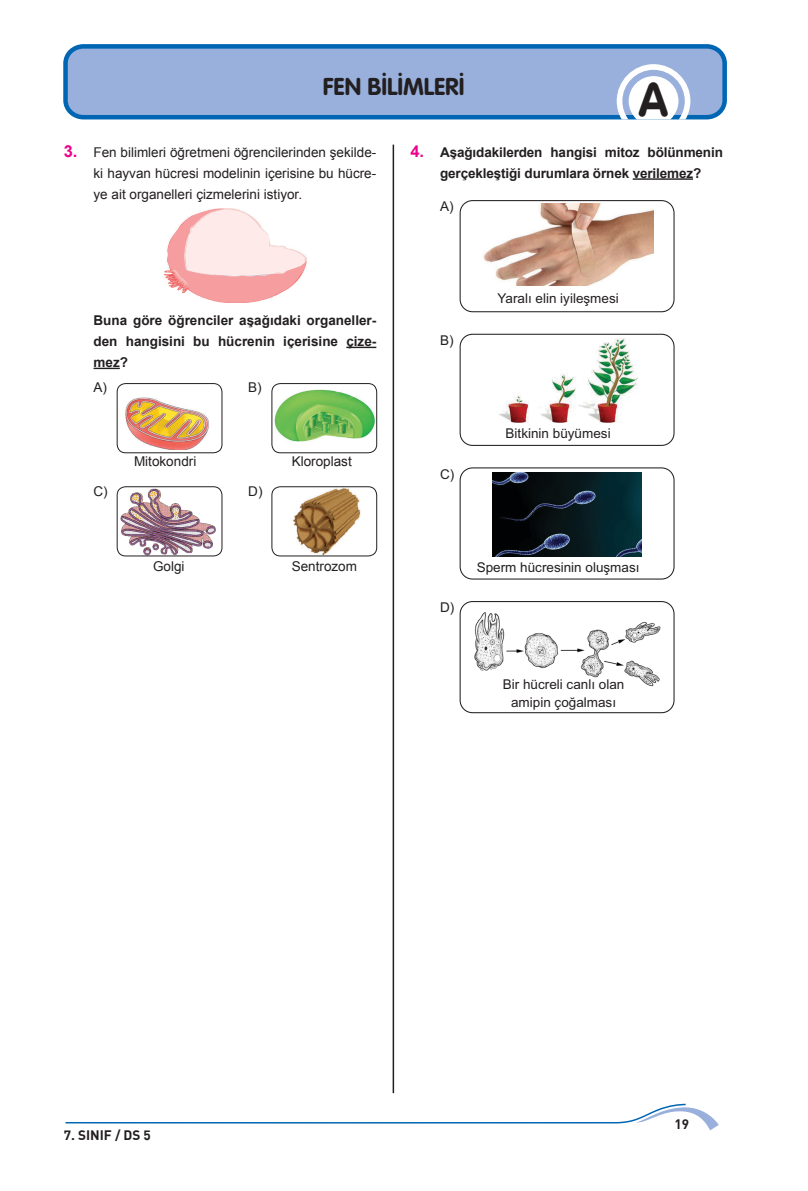
<style>
.page{position:relative;width:808px;height:1191px;background:#fff}
.page>*{position:absolute;margin:0;border:0;box-sizing:border-box;transform-origin:0 0}
.t1{font:700 48px "Vag";color:#231f20}
.t2{font:700 24px "VAG Rounded OTF";color:#231f20}
.t3{font:13.5px/21px "Arial";color:#231f20;text-align:justify}
.t4{font:700 13.5px/21px "Arial";letter-spacing:-.01em;color:#231f20;text-align:justify}
.t5{font:700 13.5px "Dinbek";color:#231f20}
.s1{font-weight:700;font-size:16.5px;color:#ec008c}
.s2{font-size:16.5px;color:#ec008c}
</style>
<div class="page">
<svg style="left:65px;top:1103px;width:654px;height:27px"></svg>
<div style="left:65px;top:46px;width:660px;height:71px;background:#98b0db;border-radius:17px"></div>
<div style="left:63px;top:44px;width:664px;height:75px;border:4px solid #0066b3;border-radius:17px"></div>
<hr style="left:393px;top:145px;width:1px;height:948px;background:#231f20">
<svg style="left:617px;top:64px;width:73px;height:55px"></svg>
<hr style="left:346px;top:347px;width:30px;height:1px;background:#231f20">
<svg style="left:94px;top:368px;width:26px;height:1px"></svg>
<svg style="left:167px;top:209px;width:139px;height:94px"></svg>
<img style="left:117px;top:386px;width:105px;height:64px">
<div style="left:117px;top:383px;width:105px;height:70px;border:1px solid #231f20;border-radius:9px"></div>
<div style="left:117px;top:486px;width:105px;height:70px;border:1px solid #231f20;border-radius:9px"></div>
<img style="left:273px;top:387px;width:102px;height:62px">
<div style="left:271px;top:383px;width:106px;height:70px;border:1px solid #231f20;border-radius:9px"></div>
<img style="left:292px;top:488px;width:69px;height:66px">
<div style="left:271px;top:486px;width:106px;height:70px;border:1px solid #231f20;border-radius:9px"></div>
<hr style="left:633px;top:178px;width:60px;height:2px;background:#231f20">
<svg style="left:460px;top:200px;width:214px;height:112px"></svg>
<svg style="left:460px;top:334px;width:214px;height:112px"></svg>
<svg style="left:460px;top:467px;width:214px;height:112px"></svg>
<svg style="left:460px;top:601px;width:214px;height:112px"></svg>
<h2 class="t2" style="left:323px;top:72px;width:143px">FEN BİLİMLERİ</h2>
<h1 class="t1" style="left:639px;top:72px;width:31px">A</h1>
<p class="t3" style="left:94px;top:141px;width:284px;text-indent:-30px"><span class="s1">3.</span> Fen bilimleri öğretmeni öğrencilerinden şekilde&shy;ki hayvan hücresi modelinin içerisine bu hücre&shy;ye ait organelleri çizmelerini istiyor.</p>
<p class="t4" style="left:94px;top:310px;width:284px">Buna göre öğrenciler aşağıdaki organeller&shy;den hangisini bu hücrenin içerisine çize&shy;mez?</p>
<p class="t3" style="left:94px;top:377px;width:15px">A)</p>
<p class="t3" style="left:248px;top:377px;width:15px">B)</p>
<p class="t3" style="left:94px;top:480px;width:16px">C)</p>
<p class="t3" style="left:134px;top:451px;width:64px">Mitokondri</p>
<p class="t3" style="left:153px;top:556px;width:33px">Golgi</p>
<p class="t3" style="left:248px;top:480px;width:16px">D)</p>
<p class="t3" style="left:292px;top:451px;width:62px">Kloroplast</p>
<p class="t3" style="left:292px;top:556px;width:67px">Sentrozom</p>
<p class="t4" style="left:410px;top:142px;width:314px;text-align:center"><span class="s2">4.</span> Aşağıdakilerden hangisi mitoz bölünmenin gerçekleştiği durumlara örnek verilemez?</p>
<p class="t3" style="left:440px;top:196px;width:15px">A)</p>
<p class="t3" style="left:440px;top:330px;width:15px">B)</p>
<p class="t3" style="left:440px;top:463px;width:16px">C)</p>
<p class="t3" style="left:497px;top:288px;width:123px">Yaralı elin iyileşmesi</p>
<p class="t3" style="left:506px;top:422px;width:107px">Bitkinin büyümesi</p>
<p class="t3" style="left:440px;top:597px;width:16px">D)</p>
<p class="t3" style="left:477px;top:557px;width:164px">Sperm hücresinin oluşması</p>
<p class="t3" style="left:503px;top:675px;width:123px;line-height:17.9px;text-align:center">Bir hücreli canlı olan amipin çoğalması</p>
<p class="t5" style="left:64px;top:1126px;width:89px">7. SINIF / DS 5</p>
<p class="t5" style="left:674px;top:1115px;width:16px">19</p>
</div>
